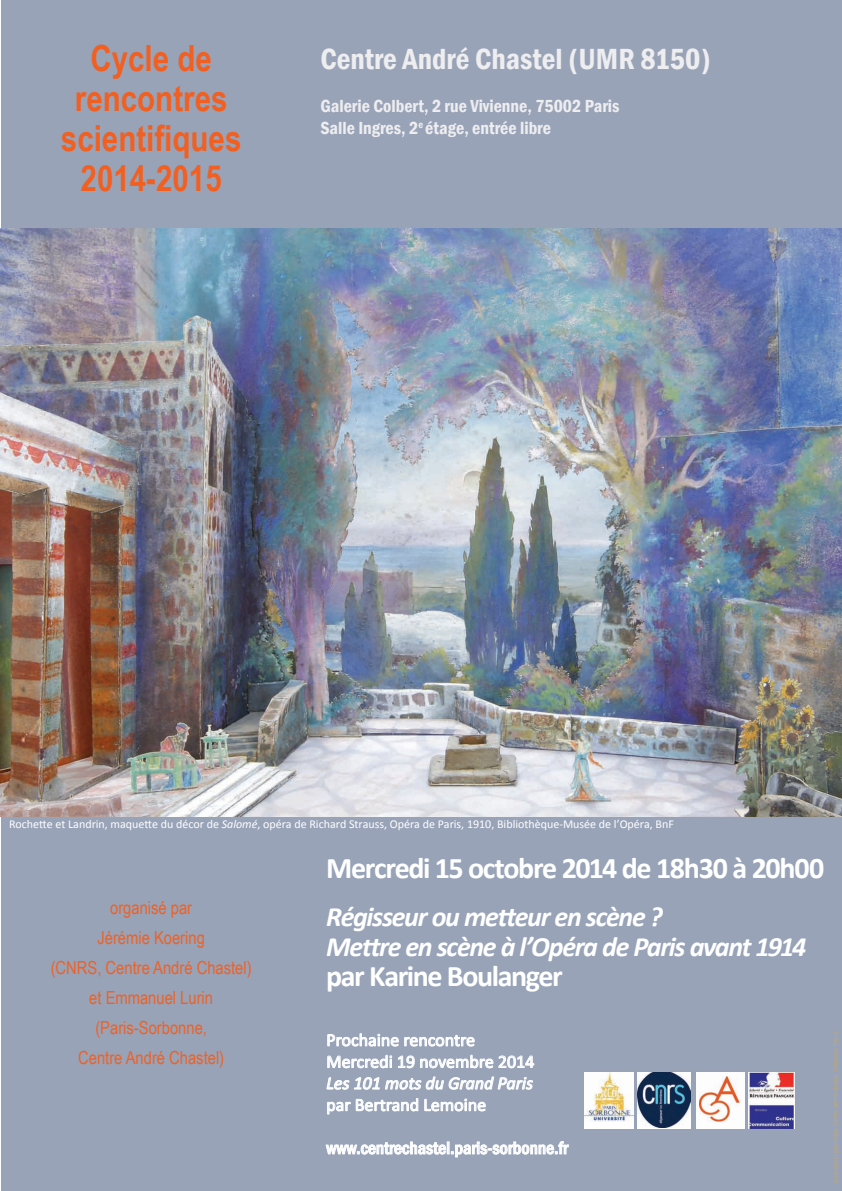
<style>
.page{position:relative;width:842px;height:1191px;background:#fff}
.page>*{position:absolute;margin:0;border:0;box-sizing:border-box;transform-origin:0 0}
.t1{font:700 36px/40px "Arial Narrow";color:#f26021;text-align:center}
.t2{font:700 30px "Calibri";letter-spacing:-.045em;color:#fff}
.t3{font:600 condensed 30px "Franklin Gothic";color:#eeedef}
.t4{font:italic 700 28px/30px "Calibri";letter-spacing:-.045em;color:#fff}
.t5{font:18px/30px "Arial Narrow";color:#f26021;text-align:center}
.t6{font:600 condensed 18px/21.6px "Franklin Gothic";color:#eeedef}
.t7{font:18px/21.6px "Calibri";color:#fff}
.t8{font:500 condensed 18px "Franklin Gothic";color:#fff}
.t9{font:italic 18px "Calibri";color:#fff}
.t10{font:12px "Calibri";color:#fff}
.t11{font:6px "Calibri";color:#c7a96b}
.s1{font-style:italic}
</style>
<div class="page">
<div style="left:0;top:0;width:841px;height:1190px;background:#98a3b8"></div>
<img style="left:0;top:228px;width:842px;height:588px">
<svg style="left:638px;top:1072px;width:53px;height:56px"></svg>
<img style="left:638px;top:1072px;width:52px;height:55px">
<div style="left:584px;top:1072px;width:49px;height:56px;background:#fff"></div>
<img style="left:584px;top:1072px;width:49px;height:49px">
<img style="left:749px;top:1072px;width:45px;height:56px">
<svg style="left:327px;top:1033px;width:148px;height:13px"></svg>
<svg style="left:327px;top:1054px;width:65px;height:14px"></svg>
<svg style="left:398px;top:1054px;width:136px;height:14px"></svg>
<svg style="left:327px;top:1076px;width:206px;height:13px"></svg>
<svg style="left:327px;top:1098px;width:91px;height:16px"></svg>
<svg style="left:424px;top:1098px;width:62px;height:13px"></svg>
<svg style="left:326px;top:1141px;width:243px;height:16px"></svg>
<div style="left:696px;top:1072px;width:48px;height:56px;background:#fefdfd"></div>
<img style="left:699px;top:1076px;width:42px;height:46px">
<h1 class="t1" style="left:61px;top:37px;width:182px">Cycle de rencontres scientifiques<br>2014-2015</h1>
<h2 class="t3" style="left:320px;top:39px;width:392px">Centre André Chastel (UMR 8150)</h2>
<h3 class="t6" style="left:320px;top:95px;width:301px">Galerie Colbert, 2 rue Vivienne, 75002 Paris<br>Salle Ingres, 2<sup>e</sup> étage, entrée libre</h3>
<p class="t10" style="left:9px;top:816px;width:666px">Rochette et Landrin, maquette du décor de <span class="s1">Salomé</span>, opéra de Richard Strauss, Opéra de Paris, 1910, Bibliothèque-Musée de l’Opéra, BnF</p>
<h2 class="t2" style="left:326px;top:849px;width:499px">Mercredi 15 octobre 2014 de 18h30 à 20h00</h2>
<h3 class="t4" style="left:326px;top:900px;width:482px">Régisseur ou metteur en scène ?<br>Mettre en scène à l’Opéra de Paris avant 1914</h3>
<h2 class="t2" style="left:326px;top:957px;width:238px">par Karine Boulanger</h2>
<h3 class="t5" style="left:51px;top:891px;width:202px">organisé par<br>Jérémie Koering<br>(CNRS, Centre André Chastel) et Emmanuel Lurin (Paris-Sorbonne,<br>Centre André Chastel)</h3>
<h3 class="t7" style="left:326px;top:1028px;width:210px">Prochaine rencontre<br>Mercredi 19 novembre 2014</h3>
<h3 class="t9" style="left:326px;top:1072px;width:208px">Les 101 mots du Grand Paris</h3>
<h3 class="t7" style="left:326px;top:1093px;width:161px">par Bertrand Lemoine</h3>
<h3 class="t8" style="left:326px;top:1136px;width:243px">www.centrechastel.paris-sorbonne.fr</h3>
<p class="t11" style="left:832px;top:1182px;width:152px;rotate:-90deg">Conception graphique, Centre André Chastel, Catherine Prioul</p>
</div>
